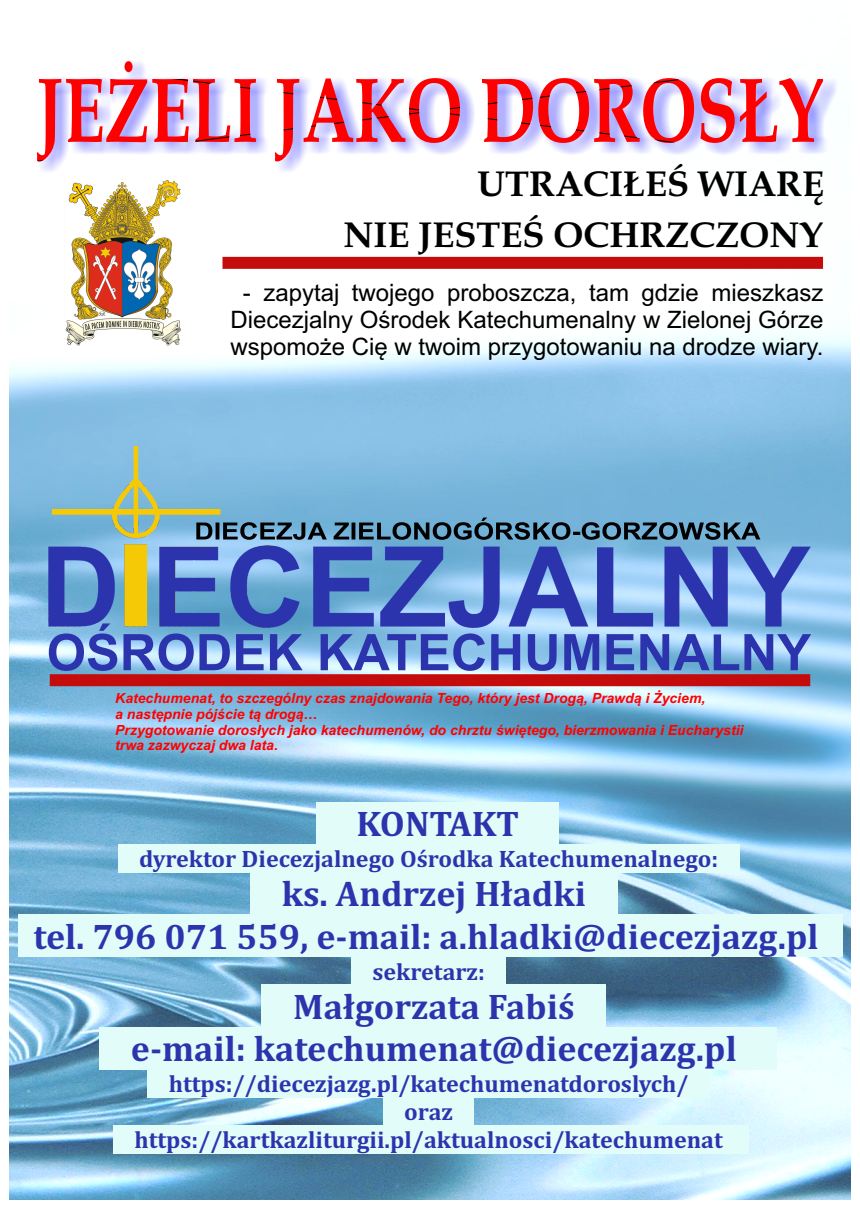
<style>
.page{position:relative;width:860px;height:1209px;background:#fff}
.page>*{position:absolute;margin:0;border:0;box-sizing:border-box;transform-origin:0 0}
.t1{font:700 36px/42.2px "Cambria";color:#2b34ad;text-align:center}
.t2{font:700 36px/51.3px "Book Antiqua";color:#000;text-align:right}
.t3{font:700 24px/28.1px "Cambria";color:#2b34ad;text-align:center}
.t4{font:24px/26.8px "Arial";color:#000;text-align:center}
.t5{font:italic 700 14px/15.6px "Arial";color:#f00}
</style>
<div class="page">
<img style="left:9px;top:256px;width:842px;height:944px">
<img style="left:49px;top:446px;width:762px;height:177px">
<div style="left:50px;top:674px;width:760px;height:12px;background:#c50c0c"></div>
<svg style="left:196px;top:517px;width:564px;height:23px;background:#4c758e"></svg>
<div style="left:317px;top:802px;width:242px;height:42px;background:#e2fcf9"></div>
<div style="left:118px;top:844px;width:621px;height:28px;background:#e2fcf9"></div>
<div style="left:250px;top:872px;width:368px;height:42px;background:#e2fcf9"></div>
<div style="left:18px;top:914px;width:824px;height:42px;background:#e2fcf9"></div>
<div style="left:351px;top:956px;width:155px;height:28px;background:#e2fcf9"></div>
<div style="left:262px;top:984px;width:344px;height:43px;background:#e2fcf9"></div>
<div style="left:99px;top:1027px;width:677px;height:42px;background:#e2fcf9"></div>
<div style="left:148px;top:1069px;width:562px;height:28px;background:#e2fcf9"></div>
<div style="left:383px;top:1097px;width:91px;height:28px;background:#e2fcf9"></div>
<div style="left:113px;top:1125px;width:636px;height:28px;background:#e2fcf9"></div>
<svg style="left:215px;top:77px;width:608px;height:84px"></svg>
<svg style="left:37px;top:61px;width:178px;height:100px"></svg>
<div style="left:222px;top:257px;width:601px;height:12px;background:#c50c0c"></div>
<img style="left:65px;top:179px;width:118px;height:170px">
<svg style="left:49px;top:623px;width:762px;height:48px;background:#6d90d2"></svg>
<h1 class="t2" style="left:344px;top:162px;width:482px">UTRACIŁEŚ WIARĘ<br>NIE JESTEŚ OCHRZCZONY</h1>
<h2 class="t4" style="left:230px;top:281px;width:595px">- zapytaj twojego proboszcza, tam gdzie mieszkasz<br>Diecezjalny Ośrodek Katechumenalny w Zielonej Górze wspomoże Cię w twoim przygotowaniu na drodze wiary.</h2>
<p class="t5" style="left:115px;top:692px;width:630px">Katechumenat, to szczególny czas znajdowania Tego, który jest Drogą, Prawdą i Życiem,<br>a następnie pójście tą drogą…<br>Przygotowanie dorosłych jako katechumenów, do chrztu świętego, bierzmowania i Eucharystii trwa zazwyczaj dwa lata.</p>
<h1 class="t1" style="left:356px;top:805px;width:164px">KONTAKT</h1>
<h2 class="t3" style="left:139px;top:846px;width:581px">dyrektor Diecezjalnego Ośrodka Katechumenalnego:</h2>
<h1 class="t1" style="left:33px;top:875px;width:787px">ks. Andrzej Hładki<br>tel. 796 071 559, e-mail: a.hladki@diecezjazg.pl</h1>
<h2 class="t3" style="left:372px;top:958px;width:114px">sekretarz:</h2>
<h1 class="t1" style="left:131px;top:988px;width:607px">Małgorzata Fabiś<br>e-mail: katechumenat@diecezjazg.pl</h1>
<h2 class="t3" style="left:134px;top:1071px;width:590px">https://diecezjazg.pl/katechumenatdoroslych/<br>oraz https://kartkazliturgii.pl/aktualnosci/katechumenat</h2>
</div>
